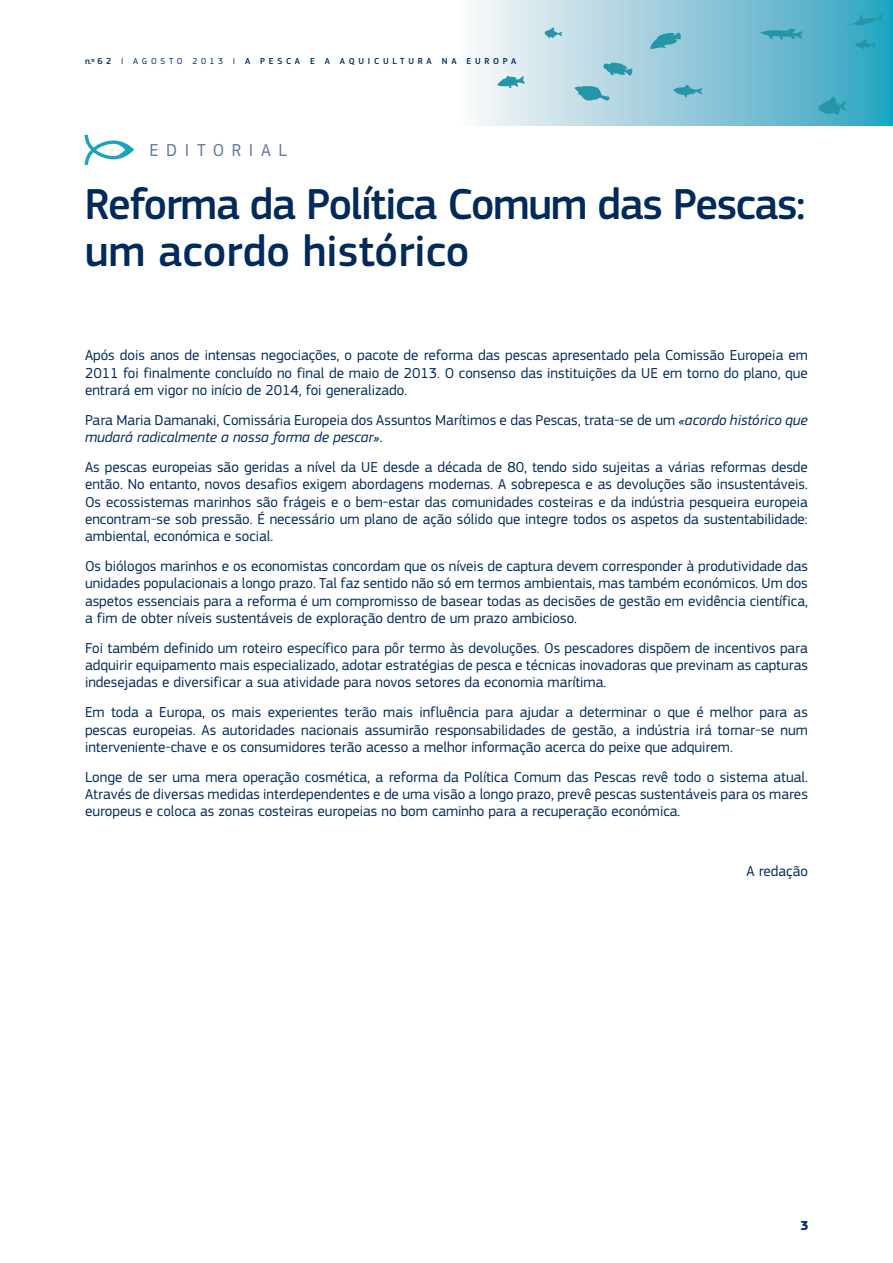
<style>
.page{position:relative;width:893px;height:1263px;background:#fff}
.page>*{position:absolute;margin:0;border:0;box-sizing:border-box;transform-origin:0 0}
.t1{font:500 45px/47.2px "EC Square Sans Pro";letter-spacing:-.03em;color:#002a5c}
.t2{font:18px "EC Square Sans Pro";letter-spacing:.42em;color:#61769f}
.t3{font:15px/17.2px "EC Square Sans Pro";color:#002a5c;text-align:justify}
.t4{font:700 13.5px "EC Square Sans Pro";color:#002a5c}
.t5{font:500 9px "EC Square Sans Pro";letter-spacing:.42em;color:#002a5c}
.s1{font-weight:400}
.s2{font-style:italic}
</style>
<div class="page">
<svg style="left:476px;top:0;width:417px;height:126px;background:#94cbdb"></svg>
<svg style="left:674px;top:85px;width:29px;height:13px"></svg>
<svg style="left:855px;top:39px;width:21px;height:10px"></svg>
<svg style="left:497px;top:76px;width:28px;height:12px"></svg>
<svg style="left:760px;top:29px;width:42px;height:11px"></svg>
<svg style="left:818px;top:97px;width:29px;height:18px"></svg>
<svg style="left:545px;top:27px;width:17px;height:12px"></svg>
<svg style="left:603px;top:63px;width:29px;height:13px"></svg>
<svg style="left:650px;top:32px;width:31px;height:17px"></svg>
<svg style="left:575px;top:86px;width:35px;height:15px"></svg>
<svg style="left:841px;top:13px;width:45px;height:14px"></svg>
<svg style="left:85px;top:135px;width:49px;height:30px"></svg>
<p class="t5" style="left:85px;top:58px;width:433px">n.º 62 <span class="s1">I AGOSTO 2013 I</span> A PESCA E A AQUICULTURA NA EUROPA</p>
<p class="t2" style="left:150px;top:143px;width:139px">EDITORIAL</p>
<h1 class="t1" style="left:85px;top:185px;width:722px">Reforma da Política Comum das Pescas: um acordo histórico</h1>
<p class="t3" style="left:85px;top:348px;width:724px">Após dois anos de intensas negociações, o pacote de reforma das pescas apresentado pela Comissão Europeia em 2011 foi finalmente concluído no final de maio de 2013. O consenso das instituições da UE em torno do plano, que entrará em vigor no início de 2014, foi generalizado.</p>
<p class="t3" style="left:85px;top:413px;width:724px">Para Maria Damanaki, Comissária Europeia dos Assuntos Marítimos e das Pescas, trata-se de um <span class="s2">«acordo histórico que mudará radicalmente a nossa forma de pescar»</span>.</p>
<p class="t3" style="left:85px;top:460px;width:724px">As pescas europeias são geridas a nível da UE desde a década de 80, tendo sido sujeitas a várias reformas desde então. No entanto, novos desafios exigem abordagens modernas. A sobrepesca e as devoluções são insustentáveis.<br>Os ecossistemas marinhos são frágeis e o bem-estar das comunidades costeiras e da indústria pesqueira europeia encontram-se sob pressão. É necessário um plano de ação sólido que integre todos os aspetos da sustentabilidade: ambiental, económica e social.</p>
<p class="t3" style="left:85px;top:559px;width:724px">Os biólogos marinhos e os economistas concordam que os níveis de captura devem corresponder à produtividade das unidades populacionais a longo prazo. Tal faz sentido não só em termos ambientais, mas também económicos. Um dos aspetos essenciais para a reforma é um compromisso de basear todas as decisões de gestão em evidência científica, a fim de obter níveis sustentáveis de exploração dentro de um prazo ambicioso.</p>
<p class="t3" style="left:85px;top:641px;width:724px">Foi também definido um roteiro específico para pôr termo às devoluções. Os pescadores dispõem de incentivos para adquirir equipamento mais especializado, adotar estratégias de pesca e técnicas inovadoras que previnam as capturas indesejadas e diversificar a sua atividade para novos setores da economia marítima.</p>
<p class="t3" style="left:85px;top:705px;width:724px">Em toda a Europa, os mais experientes terão mais influência para ajudar a determinar o que é melhor para as pescas europeias. As autoridades nacionais assumirão responsabilidades de gestão, a indústria irá tornar-se num interveniente-chave e os consumidores terão acesso a melhor informação acerca do peixe que adquirem.</p>
<p class="t3" style="left:85px;top:770px;width:724px">Longe de ser uma mera operação cosmética, a reforma da Política Comum das Pescas revê todo o sistema atual.<br>Através de diversas medidas interdependentes e de uma visão a longo prazo, prevê pescas sustentáveis para os mares europeus e coloca as zonas costeiras europeias no bom caminho para a recuperação económica.</p>
<p class="t3" style="left:746px;top:864px;width:63px">A redação</p>
<p class="t4" style="left:800px;top:1220px;width:10px">3</p>
</div>
